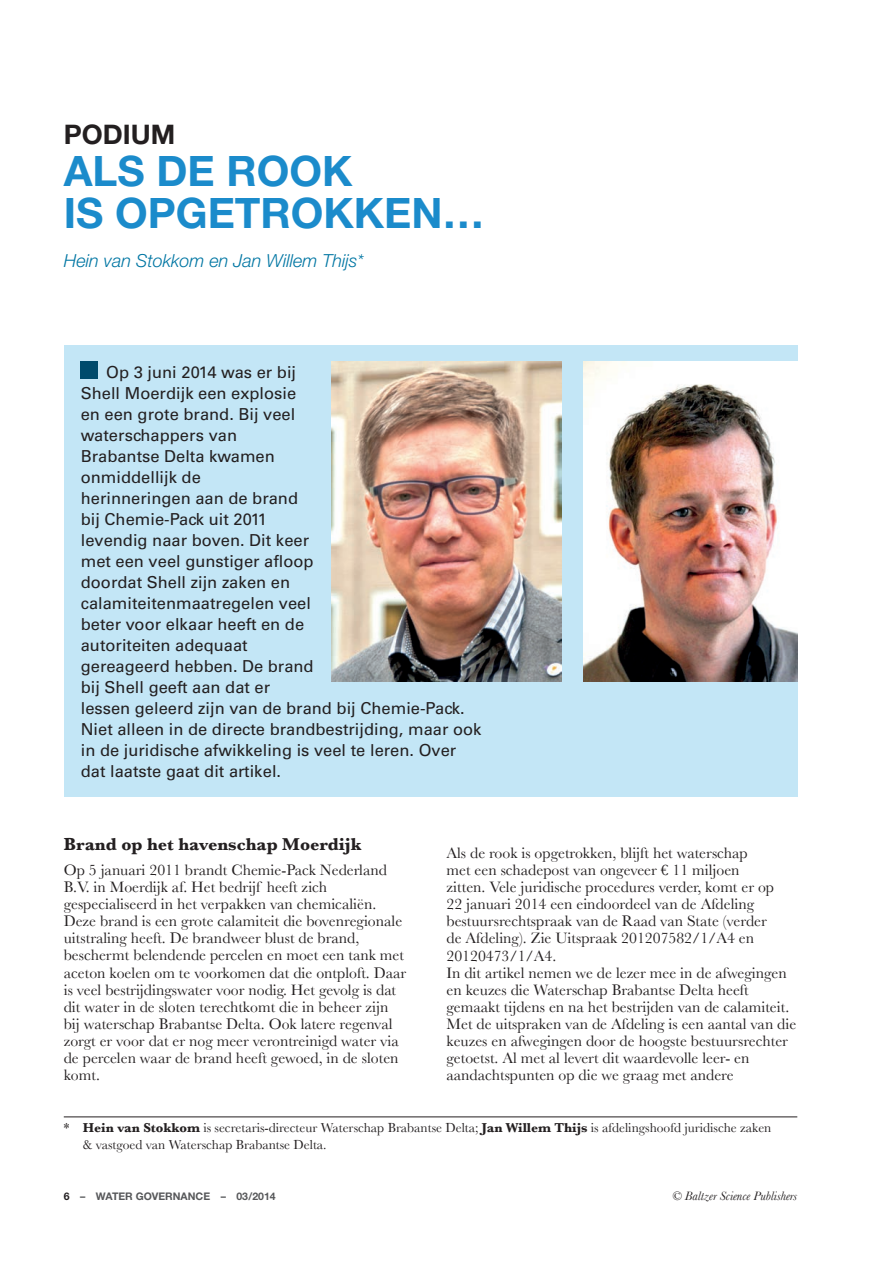
<style>
.page{position:relative;width:893px;height:1263px;background:#fff}
.page>*{position:absolute;margin:0;border:0;box-sizing:border-box;transform-origin:0 0}
.t1{font:700 42px/42px "Helvetica Neue";color:#1b8bcb}
.t2{font:700 27px "Helvetica Neue";color:#231f20}
.t3{font:italic 300 18px "Helvetica Neue";color:#0076a3}
.t4{font:700 18px "Baskerville";color:#231f20}
.t5{font:16.5px/21px "Univers";color:#231f20}
.t6{font:15.75px/17.1px "Baskerville";color:#231f20}
.t7{font:13.5px/16.5px "Baskerville";color:#231f20}
.t8{font:italic 12.75px "Baskerville";color:#231f20}
.t9{font:700 10.5px "Helvetica Neue";color:#57585a}
.s1{font-weight:700}
.s2{color:#231f20}
</style>
<div class="page">
<div style="left:64px;top:345px;width:733px;height:451px;background:#c3e6f6"></div>
<hr style="left:64px;top:1116px;width:733px;height:1px;background:#231f20">
<div style="left:81px;top:361px;width:17px;height:17px;background:#004b6c"></div>
<img style="left:331px;top:362px;width:231px;height:320px">
<img style="left:584px;top:362px;width:213px;height:320px">
<h2 class="t2" style="left:64px;top:117px;width:113px">PODIUM</h2>
<h1 class="t1" style="left:64px;top:149px;width:422px">ALS DE ROOK<br>IS OPGETROKKEN…</h1>
<p class="t3" style="left:64px;top:249px;width:301px">Hein van Stokkom en Jan Willem Thijs*</p>
<p class="t5" style="left:81px;top:362px;width:402px;text-indent:26px">Op 3 juni 2014 was er bij<br>Shell Moerdijk een explosie<br>en een grote brand. Bij veel<br>waterschappers van<br>Brabantse Delta kwamen<br>onmiddellijk de<br>herinneringen aan de brand<br>bij Chemie-Pack uit 2011<br>levendig naar boven. Dit keer<br>met een veel gunstiger afloop<br>doordat Shell zijn zaken en<br>calamiteiten maatregelen veel<br>beter voor elkaar heeft en de<br>autoriteiten adequaat<br>gereageerd hebben. De brand<br>bij Shell geeft aan dat er<br>lessen geleerd zijn van de brand bij Chemie-Pack.<br>Niet alleen in de directe brandbestrijding, maar ook in de juridische afwikkeling is veel te leren. Over dat laatste gaat dit artikel.</p>
<p class="t4" style="left:64px;top:834px;width:299px">Brand op het havenschap Moerdijk</p>
<p class="t6" style="left:64px;top:861px;width:344px">Op 5 januari 2011 brandt Chemie-Pack Nederland B.V. in Moerdijk af. Het bedrijf heeft zich gespecialiseerd in het verpakken van chemicaliën.<br>Deze brand is een grote calamiteit die bovenregionale uitstraling heeft. De brandweer blust de brand, beschermt belendende percelen en moet een tank met aceton koelen om te voorkomen dat die ontploft. Daar is veel bestrijdingswater voor nodig. Het gevolg is dat dit water in de sloten terechtkomt die in beheer zijn bij waterschap Brabantse Delta. Ook latere regenval zorgt er voor dat er nog meer verontreinigd water via de percelen waar de brand heeft gewoed, in de sloten komt.</p>
<p class="t6" style="left:446px;top:844px;width:351px">Als de rook is opgetrokken, blijft het waterschap<br>met een schadepost van ongeveer € 11 miljoen<br>zitten. Vele juridische procedures verder, komt er op<br>22 januari 2014 een eindoordeel van de Afdeling bestuursrechtspraak van de Raad van State (verder<br>de Afdeling). Zie Uitspraak 201207582/1/A4 en 20120473/1/A4.<br>In dit artikel nemen we de lezer mee in de afwegingen en keuzes die Waterschap Brabantse Delta heeft gemaakt tijdens en na het bestrijden van de calamiteit.<br>Met de uitspraken van de Afdeling is een aantal van die keuzes en afwegingen door de hoogste bestuursrechter getoetst. Al met al levert dit waardevolle leer- en aandachtspunten op die we graag met andere</p>
<p class="t7" style="left:83px;top:1119px;width:690px;text-indent:-19px">* <span class="s1">Hein van Stokkom</span> is secretaris-directeur Waterschap Brabantse Delta; <span class="s1">Jan Willem Thijs</span> is afdelingshoofd juridische zaken &amp; vastgoed van Waterschap Brabantse Delta.</p>
<p class="t9" style="left:64px;top:1189px;width:214px"><span class="s2">6</span> – WATER GOVERNANCE – 03/2014</p>
<p class="t8" style="left:672px;top:1188px;width:127px">© Baltzer Science Publishers</p>
</div>
